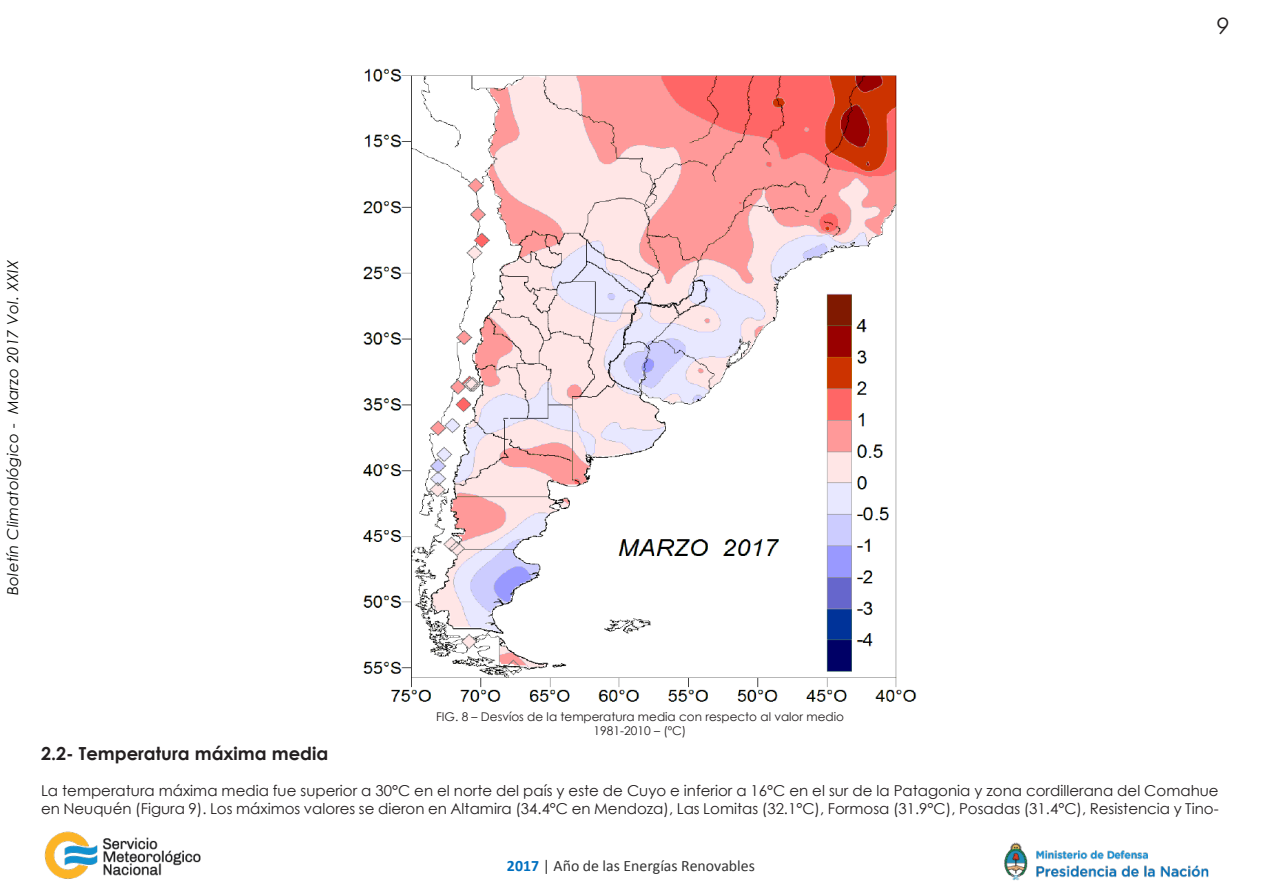
<style>
.page{position:relative;width:1263px;height:893px;background:#fff}
.page>*{position:absolute;margin:0;border:0;box-sizing:border-box;transform-origin:0 0}
.t1{font:italic 22.5px "Century Gothic";color:#231f20}
.t2{font:700 18px "Century Gothic";color:#231f20}
.t3{font:15.9px "Calibri";color:#333}
.t4{font:15px/18px "Century Gothic";color:#231f20}
.t5{font:italic 15px "Century Gothic";letter-spacing:.02em;color:#040503}
.t6{font:12px "Century Gothic";color:#231f20}
.s1{font-weight:700;color:#0070c0}
</style>
<div class="page">
<img style="left:44px;top:831px;width:157px;height:48px">
<img style="left:1004px;top:842px;width:205px;height:39px">
<img style="left:364px;top:68px;width:552px;height:634px">
<h1 class="t1" style="left:1217px;top:10px;width:14px">9</h1>
<p class="t5" style="left:2px;top:595px;width:337px;rotate:-90deg">Boletín Climatológico - Marzo 2017 Vol. XXIX</p>
<p class="t6" style="left:436px;top:708px;width:409px">FIG. 8 – Desvíos de la temperatura media con respecto al valor medio</p>
<p class="t6" style="left:593px;top:722px;width:94px">1981-2010 – (ºC)</p>
<p class="t2" style="left:41px;top:740px;width:289px">2.2- Temperatura máxima media</p>
<p class="t4" style="left:41px;top:782px;width:1179px">La temperatura máxima media fue superior a 30°C en el norte del país y este de Cuyo e inferior a 16°C en el sur de la Patagonia y zona cordillerana del Comahue en Neuquén (Figura 9). Los máximos valores se dieron en Altamira (34.4°C en Mendoza), Las Lomitas (32.1°C), Formosa (31.9°C), Posadas (31.4°C), Resistencia y Tino-</p>
<p class="t3" style="left:550px;top:851px;width:249px"><span class="s1">2017</span> | Año de las Energías Renovabl s</p>
<p class="t3" style="left:507px;top:855px;width:249px"><span class="s1">2017</span> | Año de las Energías Renovables</p>
</div>
